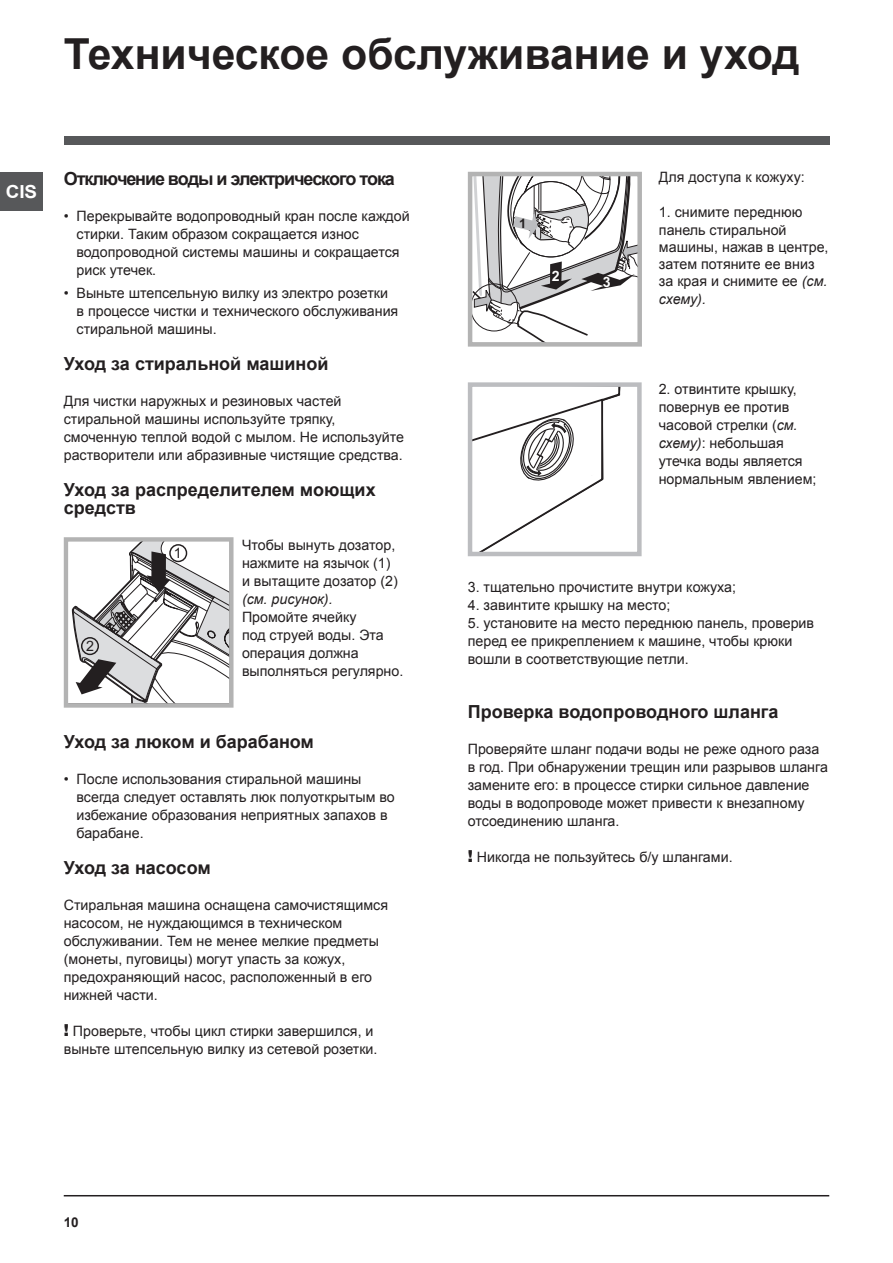
<style>
.page{position:relative;width:893px;height:1263px;background:#fff}
.page>*{position:absolute;margin:0;border:0;box-sizing:border-box;transform-origin:0 0}
.t1{font:700 42.75px "Arial";color:#231f20}
.t2{font:700 18px/18px "Arial";color:#231f20}
.t3{font:700 18px "Arial";letter-spacing:-.06em;color:#231f20}
.t4{font:700 18px "Arial";color:#fff;scale:1.05 1}
.t5{font:14.4px "Arial";color:#231f20}
.t6{font:14.25px/18px "Arial";color:#231f20}
.t7{font:italic 14.25px "Arial";color:#231f20}
.t8{font:700 14.25px "Arial";color:#fff}
.t9{font:700 13.5px "Arial";color:#231f20}
.t10{font:700 12.9px "Arial";color:#231f20}
.s1{font-family:"Helvetica Neue";font-weight:900;font-size:16.5px}
.s2{font-style:italic}
</style>
<div class="page">
<hr style="left:64px;top:1195px;width:765px;height:1px;background:#231f20">
<div style="left:0;top:172px;width:43px;height:38px;background:#57585a"></div>
<div style="left:64px;top:136px;width:765px;height:9px;background:#57585a"></div>
<div style="left:468px;top:382px;width:174px;height:174px;border:4px solid #bcbdc0"></div>
<svg style="left:468px;top:383px;width:153px;height:173px"></svg>
<div style="left:64px;top:537px;width:170px;height:171px;border:4px solid #b3b3b3"></div>
<svg style="left:71px;top:537px;width:160px;height:168px"></svg>
<div style="left:169px;top:544px;width:18px;height:18px;border:1px solid #231f20;border-radius:50%"></div>
<svg style="left:471px;top:172px;width:171px;height:175px"></svg>
<h1 class="t1" style="left:64px;top:26px;width:737px">Техническое обслуживание и уход</h1>
<p class="t4" style="left:6px;top:180px;width:32px">CIS</p>
<p class="t3" style="left:64px;top:167px;width:333px">Отключение воды и электрического тока</p>
<p class="t6" style="left:77px;top:207px;width:335px;text-indent:-13px">• Перекрывайте водопроводный кран после каждой стирки. Таким образом сокращается износ водопроводной системы машины и сокращается риск утечек.</p>
<p class="t6" style="left:77px;top:284px;width:323px;text-indent:-13px">• Выньте штепсельную вилку из электро розетки в процессе чистки и технического обслуживания стиральной машины.</p>
<p class="t2" style="left:64px;top:355px;width:266px">Уход за стиральной машиной</p>
<p class="t6" style="left:64px;top:392px;width:342px">Для чистки наружных и резиновых частей стиральной машины используйте тряпку, смоченную теплой водой с мылом. Не используйте растворители или абразивные чистящие средства.</p>
<p class="t2" style="left:64px;top:481px;width:313px">Уход за распределителем моющих средств</p>
<p class="t6" style="left:242px;top:536px;width:157px">Чтобы вынуть дозатор, нажмите на язычок (1) и вытащите дозатор (2)</p>
<p class="t7" style="left:242px;top:589px;width:92px">(см. рисунок).</p>
<p class="t6" style="left:242px;top:608px;width:163px">Промойте ячейку<br>под струей воды. Эта операция должна выполняться регулярно.</p>
<p class="t5" style="left:174px;top:544px;width:9px">1</p>
<p class="t5" style="left:86px;top:637px;width:9px">2</p>
<p class="t2" style="left:64px;top:733px;width:252px">Уход за люком и барабаном</p>
<p class="t6" style="left:77px;top:770px;width:320px;text-indent:-13px">• После использования стиральной машины всегда следует оставлять люк полуоткрытым во избежание образования неприятных запахов в барабане.</p>
<p class="t2" style="left:64px;top:859px;width:148px">Уход за насосом</p>
<p class="t6" style="left:64px;top:896px;width:326px">Стиральная машина оснащена самочистящимся насосом, не нуждающимся в техническом обслуживании. Тем не менее мелкие предметы (монеты, пуговицы) могут упасть за кожух, предохраняющий насос, расположенный в его нижней части.</p>
<p class="t6" style="left:64px;top:1022px;width:315px"><span class="s1">!</span> Проверьте, чтобы цикл стирки завершился, и выньте штепсельную вилку из сетевой розетки.</p>
<p class="t10" style="left:519px;top:215px;width:9px">1</p>
<p class="t8" style="left:552px;top:266px;width:9px">2</p>
<p class="t8" style="left:603px;top:272px;width:9px">3</p>
<p class="t6" style="left:659px;top:168px;width:147px">Для доступа к кожуху:</p>
<p class="t6" style="left:659px;top:204px;width:171px;line-height:17.4px">1. снимите переднюю панель стиральной машины, нажав в центре, затем потяните ее вниз за края и снимите ее <span class="s2">(см. схему).</span></p>
<p class="t6" style="left:659px;top:381px;width:159px">2. отвинтите крышку, повернув ее против часовой стрелки (<span class="s2">см. схему)</span>: небольшая утечка воды является нормальным явлением;</p>
<p class="t6" style="left:468px;top:579px;width:270px">3. тщательно прочистите внутри кожуха;</p>
<p class="t6" style="left:468px;top:597px;width:204px">4. завинтите крышку на место;</p>
<p class="t6" style="left:468px;top:615px;width:348px">5. установите на место переднюю панель, проверив перед ее прикреплением к машине, чтобы крюки вошли в соответствующие петли.</p>
<p class="t2" style="left:468px;top:704px;width:312px">Проверка водопроводного шланга</p>
<p class="t6" style="left:468px;top:741px;width:362px">Проверяйте шланг подачи воды не реже одного раза в год. При обнаружении трещин или разрывов шланга замените его: в процессе стирки сильное давление воды в водопроводе может привести к внезапному отсоединению шланга.</p>
<p class="t6" style="left:468px;top:849px;width:266px"><span class="s1">!</span> Никогда не пользуйтесь б/у шлангами.</p>
<p class="t9" style="left:64px;top:1214px;width:17px">10</p>
</div>
